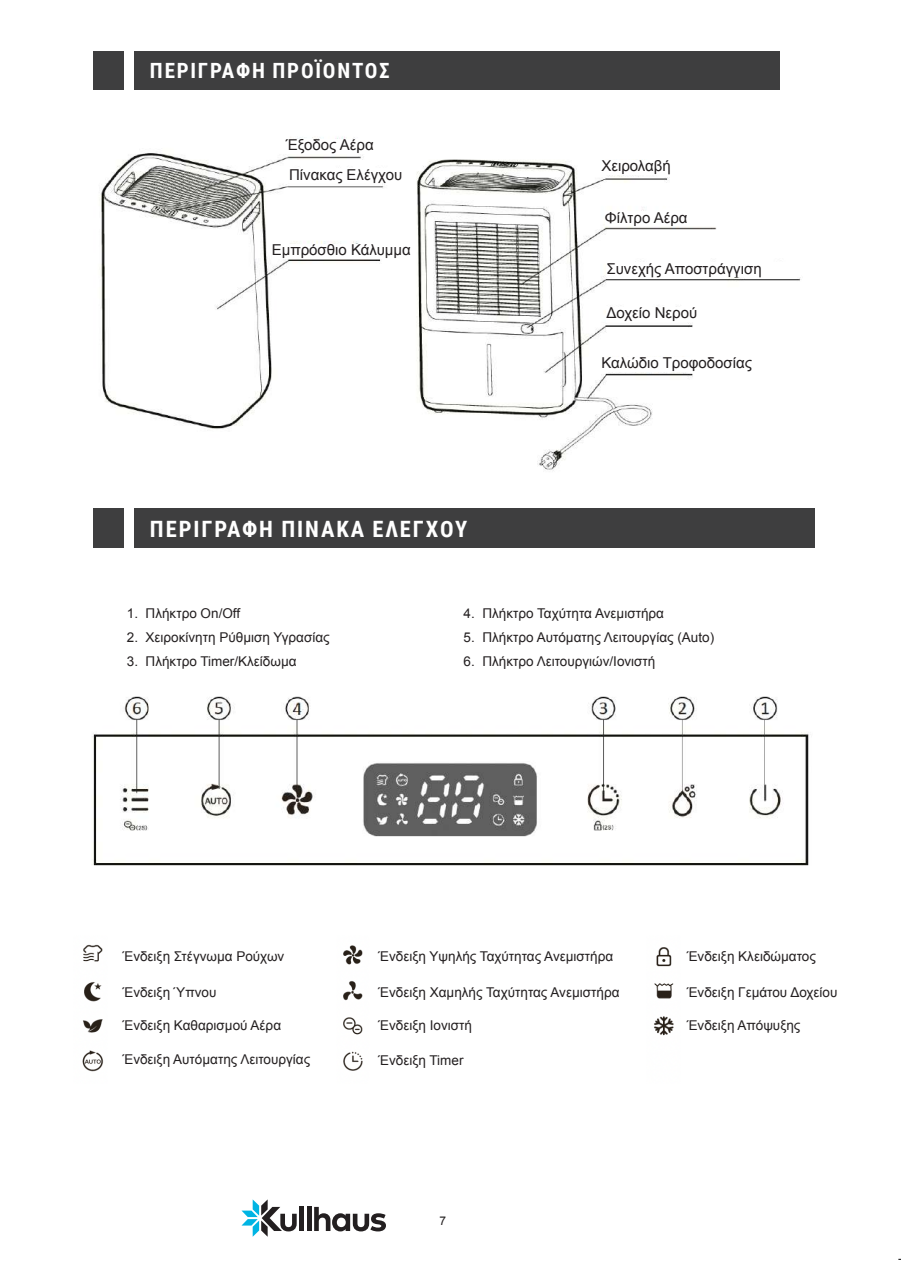
<style>
.page{position:relative;width:901px;height:1261px;background:#fff}
.page>*{position:absolute;margin:0;border:0;box-sizing:border-box;transform-origin:0 0}
.t1{font:700 22.5px "Roboto Condensed";letter-spacing:.085em;color:#fff}
.t2{font:700 21px "Roboto Condensed";letter-spacing:.085em;color:#fff}
.t3{font:15px "Arial";color:#231f20}
.t4{font:13.5px "Arial";color:#231f20}
.t5{font:12px "Arial";color:#231f20}
</style>
<div class="page">
<div style="left:299px;top:1207px;width:5px;height:24px;background:#231f20"></div>
<hr style="left:307px;top:1207px;width:4px;height:24px;background:#231f20">
<svg style="left:314px;top:1207px;width:72px;height:24px"></svg>
<svg style="left:241px;top:1199px;width:56px;height:37px"></svg>
<div style="left:135px;top:51px;width:645px;height:39px;background:#3e3e3f"></div>
<div style="left:93px;top:51px;width:31px;height:39px;background:#3e3e3f"></div>
<div style="left:135px;top:508px;width:680px;height:40px;background:#3e3e3f"></div>
<div style="left:93px;top:508px;width:31px;height:40px;background:#3e3e3f"></div>
<img style="left:92px;top:696px;width:717px;height:170px">
<img style="left:82px;top:944px;width:22px;height:128px">
<img style="left:343px;top:945px;width:20px;height:126px">
<img style="left:654px;top:947px;width:20px;height:89px">
<img style="left:99px;top:136px;width:702px;height:335px">
<div style="left:286px;top:139px;width:100px;height:15px;background:#fff"></div>
<div style="left:601px;top:160px;width:100px;height:15px;background:#fff"></div>
<div style="left:272px;top:244px;width:142px;height:14px;background:#fff"></div>
<div style="left:605px;top:212px;width:141px;height:14px;background:#fff"></div>
<div style="left:606px;top:307px;width:142px;height:14px;background:#fff"></div>
<div style="left:606px;top:263px;width:194px;height:14px;background:#fff"></div>
<div style="left:601px;top:357px;width:194px;height:15px;background:#fff"></div>
<div style="left:289px;top:169px;width:113px;height:14px;background:#fff"></div>
<h2 class="t2" style="left:150px;top:56px;width:241px">ΠΕΡΙΓΡΑΦΉ ΠΡΟΪΌΝΤΟΣ</h2>
<p class="t3" style="left:286px;top:135px;width:89px">Έξοδος Αέρα</p>
<p class="t3" style="left:289px;top:164px;width:115px">Πίνακας Ελέγχου</p>
<p class="t3" style="left:272px;top:240px;width:141px">Εμπρόσθιο Κάλυμμα</p>
<h1 class="t1" style="left:150px;top:513px;width:319px">ΠΕΡΙΓΡΑΦΗ ΠΙΝΑΚΑ ΕΛΕΓΧΟΥ</h1>
<p class="t3" style="left:601px;top:156px;width:71px">Χειρολαβή</p>
<p class="t3" style="left:605px;top:207px;width:84px">Φίλτρο Αέρα</p>
<p class="t3" style="left:606px;top:258px;width:157px">Συνεχής Αποστράγγιση</p>
<p class="t3" style="left:606px;top:303px;width:92px">Δοχείο Νερού</p>
<p class="t3" style="left:601px;top:353px;width:152px">Καλώδιο Τροφοδοσίας</p>
<p class="t4" style="left:127px;top:604px;width:115px">1. Πλήκτρο On/Off</p>
<p class="t4" style="left:127px;top:628px;width:204px">2. Χειροκίνητη Ρύθμιση Υγρασίας</p>
<p class="t4" style="left:127px;top:652px;width:171px">3. Πλήκτρο Timer/Κλείδωμα</p>
<p class="t4" style="left:463px;top:604px;width:202px">4. Πλήκτρο Ταχύτητα Ανεμιστήρα</p>
<p class="t4" style="left:463px;top:628px;width:252px">5. Πλήκτρο Αυτόματης Λειτουργίας (Auto)</p>
<p class="t4" style="left:463px;top:652px;width:193px">6. Πλήκτρο Λειτουργιών/Ιονιστή</p>
<p class="t4" style="left:123px;top:947px;width:163px">Ένδειξη Στέγνωμα Ρούχων</p>
<p class="t4" style="left:378px;top:947px;width:236px">Ένδειξη Υψηλής Ταχύτητας Ανεμιστήρα</p>
<p class="t4" style="left:687px;top:947px;width:130px">Ένδειξη Κλειδώματος</p>
<p class="t4" style="left:123px;top:983px;width:95px">Ένδειξη Ύπνου</p>
<p class="t4" style="left:378px;top:983px;width:242px">Ένδειξη Χαμηλής Ταχύτητας Ανεμιστήρα</p>
<p class="t4" style="left:687px;top:983px;width:152px">Ένδειξη Γεμάτου Δοχείου</p>
<p class="t4" style="left:123px;top:1016px;width:160px">Ένδειξη Καθαρισμού Αέρα</p>
<p class="t4" style="left:378px;top:1016px;width:95px">Ένδειξη Ιονιστή</p>
<p class="t4" style="left:687px;top:1016px;width:115px">Ένδειξη Απόψυξης</p>
<p class="t4" style="left:123px;top:1050px;width:189px">Ένδειξη Αυτόματης Λειτουργίας</p>
<p class="t4" style="left:378px;top:1052px;width:86px">Ένδειξη Timer</p>
<p class="t5" style="left:439px;top:1212px;width:8px">7</p>
</div>
